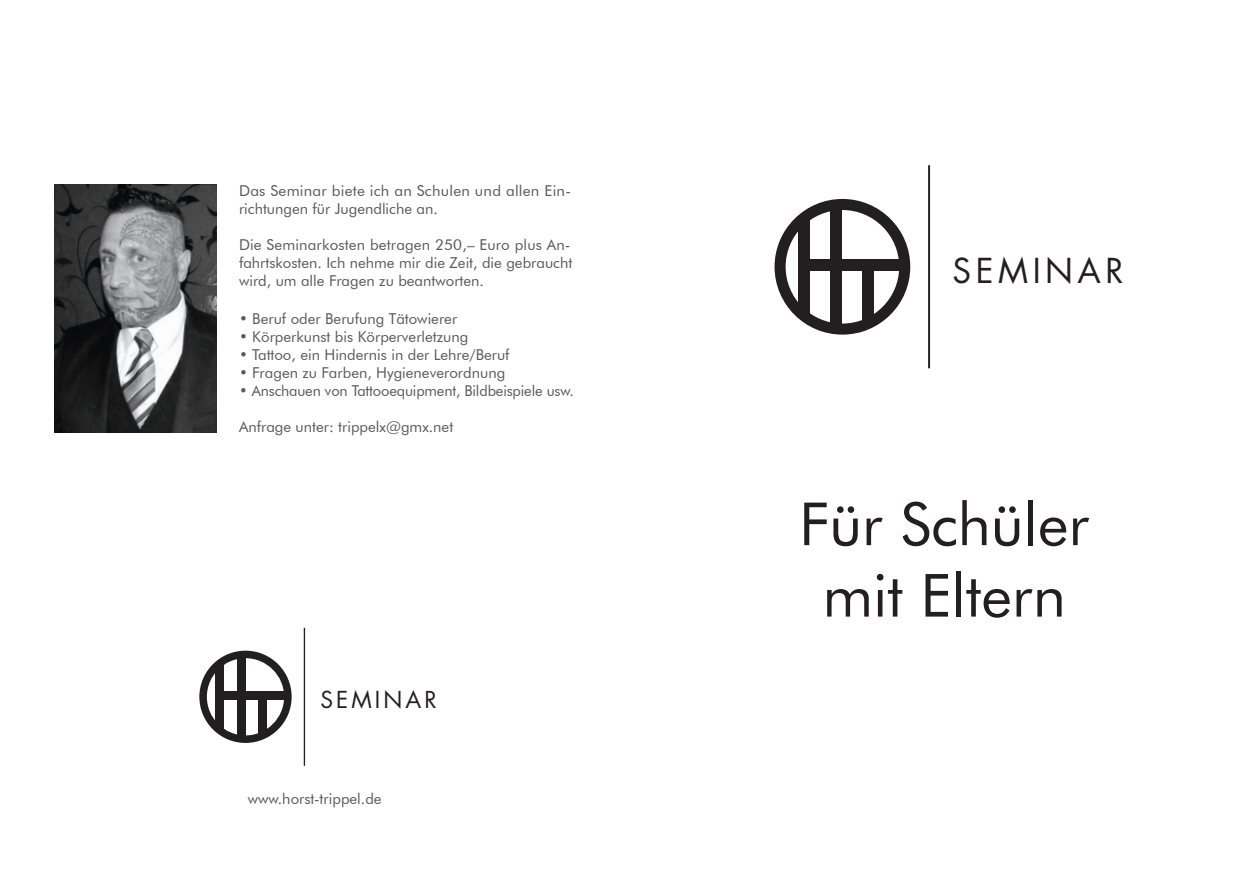
<style>
.page{position:relative;width:1259px;height:893px;background:#fff}
.page>*{position:absolute;margin:0;border:0;box-sizing:border-box;transform-origin:0 0}
.t1{font:59.55px "Futura BT";color:#231f20}
.t2{font:33.45px "Futura";letter-spacing:.135em;color:#231f20}
.t3{font:22.8px "Futura";letter-spacing:.135em;color:#231f20}
.t4{font:15px/18px "Futura BT";color:#57585a}
</style>
<div class="page">
<svg style="left:774px;top:199px;width:136px;height:136px"></svg>
<div style="left:798px;top:217px;width:12px;height:99px;background:#231f20"></div>
<div style="left:862px;top:267px;width:12px;height:57px;background:#231f20"></div>
<div style="left:830px;top:205px;width:12px;height:124px;background:#231f20"></div>
<div style="left:804px;top:259px;width:102px;height:12px;background:#231f20"></div>
<hr style="left:928px;top:165px;width:2px;height:203px;background:#231f20">
<svg style="left:199px;top:651px;width:93px;height:92px"></svg>
<div style="left:215px;top:663px;width:8px;height:67px;background:#231f20"></div>
<div style="left:259px;top:697px;width:8px;height:39px;background:#231f20"></div>
<div style="left:237px;top:655px;width:8px;height:84px;background:#231f20"></div>
<div style="left:219px;top:692px;width:70px;height:8px;background:#231f20"></div>
<hr style="left:304px;top:628px;width:1px;height:138px;background:#231f20">
<img style="left:54px;top:184px;width:162px;height:248px">
<p class="t4" style="left:239px;top:181px;width:333px">Das Seminar biete ich an Schulen und allen Ein&shy;richtungen für Jugendliche an.</p>
<p class="t4" style="left:239px;top:235px;width:335px;text-align:justify">Die Seminarkosten betragen 250,– Euro plus An&shy;fahrtskosten. Ich nehme mir die Zeit, die gebraucht wird, um alle Fragen zu beantworten.</p>
<p class="t4" style="left:239px;top:310px;width:220px">• Beruf oder Berufung Tätowierer</p>
<p class="t4" style="left:239px;top:328px;width:231px">• Körperkunst bis Körperverletzung</p>
<p class="t4" style="left:239px;top:346px;width:272px">• Tattoo, ein Hindernis in der Lehre/Beruf</p>
<p class="t4" style="left:239px;top:364px;width:268px">• Fragen zu Farben, Hygieneverordnung</p>
<p class="t4" style="left:239px;top:382px;width:336px">• Anschauen von Tattooequipment, Bildbeispiele usw.</p>
<p class="t4" style="left:239px;top:418px;width:216px">Anfrage unter: trippelx@gmx.net</p>
<p class="t3" style="left:320px;top:685px;width:118px">SEMINAR</p>
<p class="t4" style="left:248px;top:789px;width:135px">www.horst-trippel.de</p>
<p class="t2" style="left:952px;top:250px;width:172px">SEMINAR</p>
<p class="t1" style="left:799px;top:488px;width:292px">Für Schüler</p>
<p class="t1" style="left:822px;top:559px;width:245px">mit Eltern</p>
</div>
